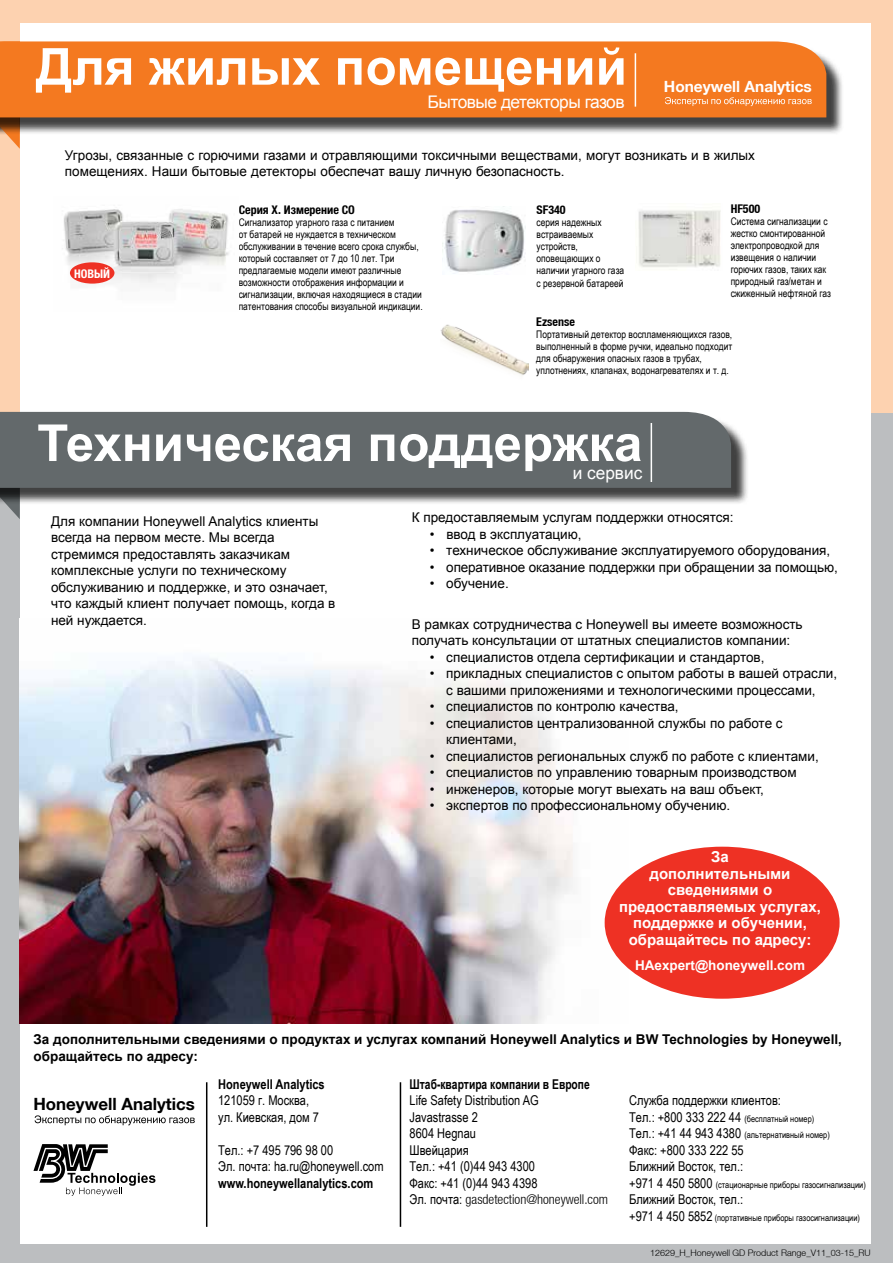
<style>
.page{position:relative;width:893px;height:1263px;background:#fff}
.page>*{position:absolute;margin:0;border:0;box-sizing:border-box;transform-origin:0 0}
.t1{font:700 51px "Arial";color:#fff}
.t2{font:17.4px "Arial";letter-spacing:-.03em;color:#fff}
.t3{font:17.25px "Arial";color:#fff}
.t4{font:700 16.8px "Helvetica Neue LT";color:#000}
.t5{font:700 15.45px "Helvetica Neue LT";color:#fff}
.t6{font:700 15px/16.5px "Arial";color:#fff;text-align:center}
.t7{font:13.5px/16.5px "Arial";color:#000}
.t8{font:13.5px/16.5px "Arial Narrow";color:#000}
.t9{font:700 13.5px/16.5px "Arial";color:#000}
.t10{font:700 13.5px "Arial Narrow";color:#000}
.t11{font:300 condensed 13.5px "Helvetica Neue LT";color:#000}
.t12{font:700 13.5px "Arial Narrow";color:#000;scale:.93 1}
.t13{font:700 13.5px "Arial";color:#fff}
.t14{font:700 condensed 12px "Helvetica Neue LTCYR";color:#000}
.t15{font:700 condensed 12px "Helvetica Neue LT";color:#000}
.t16{font:700 condensed 12px "Helvetica Neue LTCYR";color:#fff}
.t17{font:10.5px/12px "Arial Narrow";color:#000}
.t18{font:9px "Arial Narrow";color:#000}
.t19{font:300 9px "Helvetica Neue LT";color:#000}
.s1{font-family:"Arial Narrow";font-weight:400;font-stretch:normal}
.s2{font-size:9px}
.s3{font-size:13.5px}
</style>
<div class="page">
<div style="left:0;top:412px;width:893px;height:851px;background:#bcbec0"></div>
<div style="left:0;top:0;width:893px;height:412px;background:#fdd2b0"></div>
<div style="left:20px;top:23px;width:851px;height:1219px;background:#fff"></div>
<div style="left:20px;top:495px;width:851px;height:749px;background:#fff"></div>
<img style="left:20px;top:658px;width:608px;height:366px">
<hr style="left:206px;top:1082px;width:1px;height:145px;background:#000">
<hr style="left:400px;top:1082px;width:1px;height:145px;background:#000">
<div style="left:605px;top:847px;width:235px;height:152px;background:#ee3124;border-radius:50%"></div>
<div style="left:0;top:45px;width:844px;height:90px;background:#000;opacity:.75"></div>
<div style="left:0;top:41px;width:826px;height:76px;background:#f47920"></div>
<hr style="left:635px;top:53px;width:1px;height:54px;background:#fff">
<svg style="left:665px;top:97px;width:147px;height:9px"></svg>
<svg style="left:33px;top:1144px;width:122px;height:52px"></svg>
<svg style="left:35px;top:1115px;width:160px;height:10px"></svg>
<img style="left:638px;top:210px;width:83px;height:58px">
<img style="left:440px;top:324px;width:89px;height:52px">
<img style="left:444px;top:209px;width:81px;height:65px">
<img style="left:62px;top:209px;width:167px;height:75px">
<div style="left:70px;top:262px;width:44px;height:22px;background:#ee3124;border-radius:50%"></div>
<svg style="left:8px;top:506px;width:12px;height:13px"></svg>
<div style="left:0;top:415px;width:748px;height:91px;background:#000;opacity:.75"></div>
<div style="left:0;top:412px;width:731px;height:76px;background:#63696b"></div>
<hr style="left:651px;top:423px;width:1px;height:59px;background:#fff">
<h1 class="t1" style="left:36px;top:33px;width:592px">Для жилых помещений</h1>
<p class="t2" style="left:428px;top:91px;width:199px">Бытовые детекторы газов</p>
<p class="t5" style="left:664px;top:77px;width:149px">Honeywell Analytics</p>
<p class="t7" style="left:65px;top:147px;width:692px">Угрозы, связанные с горючими газами и отравляющими токсичными веществами, могут возникать и в жилых помещениях. Наши бытовые детекторы обеспечат вашу личную безопасность.</p>
<p class="t16" style="left:74px;top:267px;width:37px">НОВЫЙ</p>
<p class="t14" style="left:239px;top:203px;width:118px">Серия X. Измерение CO</p>
<p class="t17" style="left:239px;top:216px;width:185px">Сигнализатор угарного газа с питанием<br>от батарей не нуждается в техническом обслуживании в течение всего срока службы, который составляет от 7 до 10 лет. Три предлагаемые модели имеют различные возможности отображения информации и сигнализации, включая находящиеся в стадии патентования способы визуальной индикации.</p>
<p class="t15" style="left:537px;top:202px;width:31px">SF340</p>
<p class="t17" style="left:537px;top:216px;width:89px">серия надежных встраиваемых устройств, оповещающих о наличии угарного газа</p>
<p class="t17" style="left:537px;top:277px;width:88px">с резервной батареей</p>
<p class="t15" style="left:731px;top:202px;width:31px">HF500</p>
<p class="t17" style="left:731px;top:215px;width:102px">Система сигнализации с жестко смонтированной электропроводкой для извещения о наличии горючих газов, таких как природный газ/метан и сжиженный нефтяной газ</p>
<p class="t15" style="left:536px;top:314px;width:40px">Ezsense</p>
<p class="t17" style="left:536px;top:328px;width:197px">Портативный детектор воспламеняющихся газов, выполненный в форме ручки, идеально подходит для обнаружения опасных газов в трубах, уплотнениях, клапанах, водонагревателях и т. д.</p>
<h1 class="t1" style="left:37px;top:409px;width:607px">Техническая поддержка</h1>
<p class="t3" style="left:573px;top:462px;width:71px">и сервис</p>
<p class="t7" style="left:51px;top:513px;width:286px">Для компании Honeywell Analytics клиенты всегда на первом месте. Мы всегда стремимся предоставлять заказчикам комплексные услуги по техническому обслуживанию и поддержке, и это означает, что каждый клиент получает помощь, когда в ней нуждается.</p>
<p class="t7" style="left:412px;top:509px;width:323px">К предоставляемым услугам поддержки относятся:</p>
<p class="t7" style="left:430px;top:526px;width:153px">• ввод в эксплуатацию,</p>
<p class="t7" style="left:430px;top:542px;width:402px">• техническое обслуживание эксплуатируемого оборудования,</p>
<p class="t7" style="left:430px;top:559px;width:409px">• оперативное оказание поддержки при обращении за помощью,</p>
<p class="t7" style="left:430px;top:575px;width:80px">• обучение.</p>
<p class="t7" style="left:412px;top:616px;width:392px">В рамках сотрудничества с Honeywell вы имеете возможность получать консультации от штатных специалистов компании:</p>
<p class="t7" style="left:430px;top:649px;width:336px">• специалистов отдела сертификации и стандартов,</p>
<p class="t7" style="left:430px;top:665px;width:409px;text-align:center">• прикладных специалистов с опытом работы в вашей отрасли, с вашими приложениями и технологическими процессами,</p>
<p class="t7" style="left:430px;top:698px;width:250px">• специалистов по контролю качества,</p>
<p class="t7" style="left:446px;top:715px;width:338px;text-indent:-16px">• специалистов централизованной службы по работе с клиентами,</p>
<p class="t7" style="left:430px;top:748px;width:391px">• специалистов региональных служб по работе с клиентами,</p>
<p class="t7" style="left:430px;top:764px;width:368px">• специалистов по управлению товарным производством</p>
<p class="t7" style="left:430px;top:781px;width:336px">• инженеров, которые могут выехать на ваш объект,</p>
<p class="t7" style="left:430px;top:797px;width:302px">• экспертов по профессиональному обучению.</p>
<p class="t6" style="left:619px;top:849px;width:204px">За<br>дополнительными сведениями о предоставляемых услугах, поддержке и обучении, обращайтесь по адресу:</p>
<p class="t13" style="left:635px;top:956px;width:171px">HAexpert@honeywell.com</p>
<p class="t9" style="left:33px;top:1032px;width:810px">За дополнительными сведениями о продуктах и услугах компаний Honeywell Analytics и BW Technologies by Honeywell, обращайтесь по адресу:</p>
<p class="t4" style="left:33px;top:1093px;width:163px">Honeywell Analytics</p>
<p class="t10" style="left:218px;top:1074px;width:108px">Honeywell Analytics</p>
<p class="t8" style="left:218px;top:1092px;width:102px">121059 г. Москва, ул. Киевская, дом 7</p>
<p class="t8" style="left:218px;top:1141px;width:167px">Тел.: +7 495 796 98 00<br>Эл. почта: ha.ru@honeywell.com</p>
<p class="t10" style="left:218px;top:1173px;width:157px">www.honeywellanalytics.com</p>
<p class="t12" style="left:410px;top:1074px;width:195px">Штаб-квартира компании в Европе</p>
<p class="t8" style="left:410px;top:1092px;width:131px">Life Safety Distribution AG<br>Javastrasse 2<br>8604 Hegnau<br>Швейцария<br>Тел.: +41 (0)44 943 4300<br>Факс: +41 (0)44 943 4398</p>
<p class="t11" style="left:410px;top:1192px;width:200px"><span class="s1">Эл. почта:</span> gasdetection@honeywell.com</p>
<p class="t8" style="left:629px;top:1092px;width:187px">Служба поддержки клиентов:<br>Тел.: +800 333 222 44 <span class="s2">(бесплатный номер)</span></p>
<p class="t18" style="left:629px;top:1128px;width:202px"><span class="s3">Тел.: +41 44 943 4380</span> (альтернативный номер)</p>
<p class="t8" style="left:629px;top:1141px;width:116px">Факс: +800 333 222 55<br>Ближний Восток, тел.:</p>
<p class="t18" style="left:629px;top:1178px;width:238px"><span class="s3">+971 4 450 5800</span> (стационарные приборы газосигнализации)</p>
<p class="t8" style="left:629px;top:1191px;width:115px">Ближний Восток, тел.:</p>
<p class="t18" style="left:629px;top:1211px;width:232px"><span class="s3">+971 4 450 5852</span> (портативные приборы газосигнализации)</p>
<p class="t19" style="left:650px;top:1247px;width:222px">12629_H_Honeywell GD Product Range_V11_03-15_RU</p>
</div>
